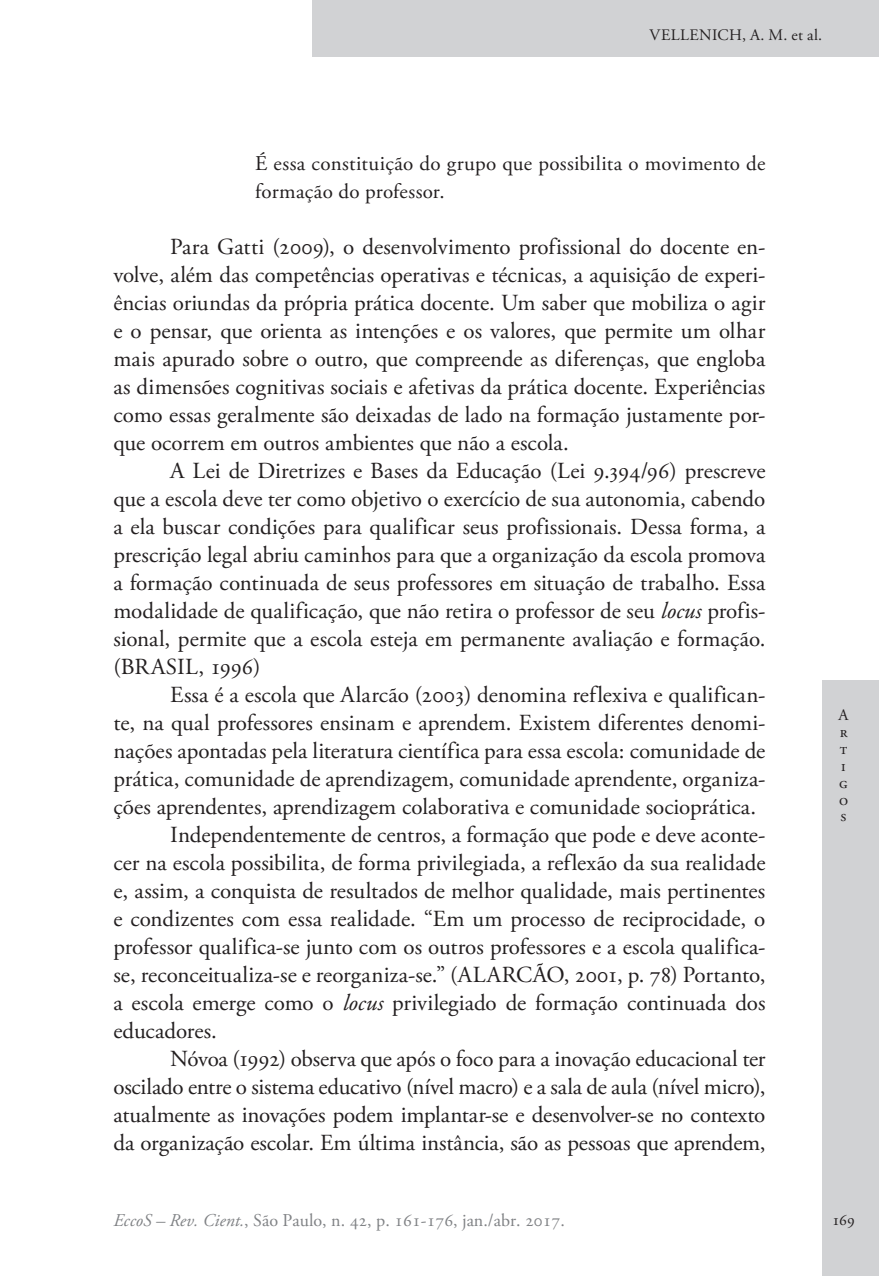
<style>
.page{position:relative;width:879px;height:1276px;background:#fff}
.page>*{position:absolute;margin:0;border:0;box-sizing:border-box;transform-origin:0 0}
.Ec_Normal{font:23px/28px "Adobe Garamond Pro";letter-spacing:-.005em;color:#231f20;text-align:justify}
.Ec_Normal_-_citação{font:21px/28px "Adobe Garamond Pro";letter-spacing:.01em;color:#231f20}
.t1{font:18px "Adobe Garamond Pro";color:#808285}
.t2{font:16px/16.8px "Adobe Garamond Pro";letter-spacing:.025em;color:#231f20}
.s1{font-style:italic}
</style>
<div class="page">
<div style="left:312px;top:0;width:567px;height:57px;background:#d1d2d4"></div>
<div style="left:822px;top:680px;width:57px;height:596px;background:#d1d2d4"></div>
<p class="t2" style="left:649px;top:27px;width:174px">VELLENICH, A. M. et al.</p>
<p class="Ec_Normal_-_citação" style="left:255px;top:150px;width:512px">É essa constituição do grupo que possibilita o movimento de formação do professor.</p>
<p class="Ec_Normal" style="left:113px;top:234px;width:653px;text-indent:57px">Para Gatti (2009), o desenvolvimento profissional do docente en&shy;volve, além das competências operativas e técnicas, a aquisição de experi&shy;ências oriundas da própria prática docente. Um saber que mobiliza o agir e o pensar, que orienta as intenções e os valores, que permite um olhar mais apurado sobre o outro, que compreende as diferenças, que engloba as dimensões cognitivas sociais e afetivas da prática docente. Experiências como essas geralmente são deixadas de lado na formação justamente por&shy;que ocorrem em outros ambientes que não a escola.</p>
<p class="Ec_Normal" style="left:113px;top:458px;width:654px;text-indent:57px">A Lei de Diretrizes e Bases da Educação (Lei 9.394/96) prescreve que a escola deve ter como objetivo o exercício de sua autonomia, cabendo a ela buscar condições para qualificar seus profissionais. Dessa forma, a prescrição legal abriu caminhos para que a organização da escola promova a formação continuada de seus professores em situação de trabalho. Essa modalidade de qualificação, que não retira o professor de seu <span class="s1">locus</span> profis&shy;sional, permite que a escola esteja em permanente avaliação e formação. (BRASIL, 1996)</p>
<p class="Ec_Normal" style="left:113px;top:682px;width:653px;text-indent:57px">Essa é a escola que Alarcão (2003) denomina reflexiva e qualifican&shy;te, na qual professores ensinam e aprendem. Existem diferentes denomi&shy;nações apontadas pela literatura científica para essa escola: comunidade de prática, comunidade de aprendizagem, comunidade aprendente, organiza&shy;ções aprendentes, aprendizagem colaborativa e comunidade socioprática.</p>
<p class="Ec_Normal" style="left:113px;top:822px;width:653px;text-indent:57px">Independentemente de centros, a formação que pode e deve aconte&shy;cer na escola possibilita, de forma privilegiada, a reflexão da sua realidade e, assim, a conquista de resultados de melhor qualidade, mais pertinentes e condizentes com essa realidade. “Em um processo de reciprocidade, o professor qualifica-se junto com os outros professores e a escola qualifica&shy;se, reconceitualiza-se e reorganiza-se.” (ALARCÃO, 2001, p. 78) Portanto, a escola emerge como o <span class="s1">locus</span> privilegiado de formação continuada dos educadores.</p>
<p class="Ec_Normal" style="left:113px;top:1046px;width:653px;text-indent:57px">Nóvoa (1992) observa que após o foco para a inovação educacional ter oscilado entre o sistema educativo (nível macro) e a sala de aula (nível micro), atualmente as inovações podem implantar-se e desenvolver-se no contexto da organização escolar. Em última instância, são as pessoas que aprendem,</p>
<p class="t2" style="left:838px;top:707px;width:11px">A r t i g o s</p>
<p class="t1" style="left:113px;top:1209px;width:453px"><span class="s1">EccoS – Rev. Cient.</span>, São Paulo, n. 42, p. 161-176, jan./abr. 2017.</p>
<p class="t2" style="left:832px;top:1212px;width:24px">169</p>
</div>
